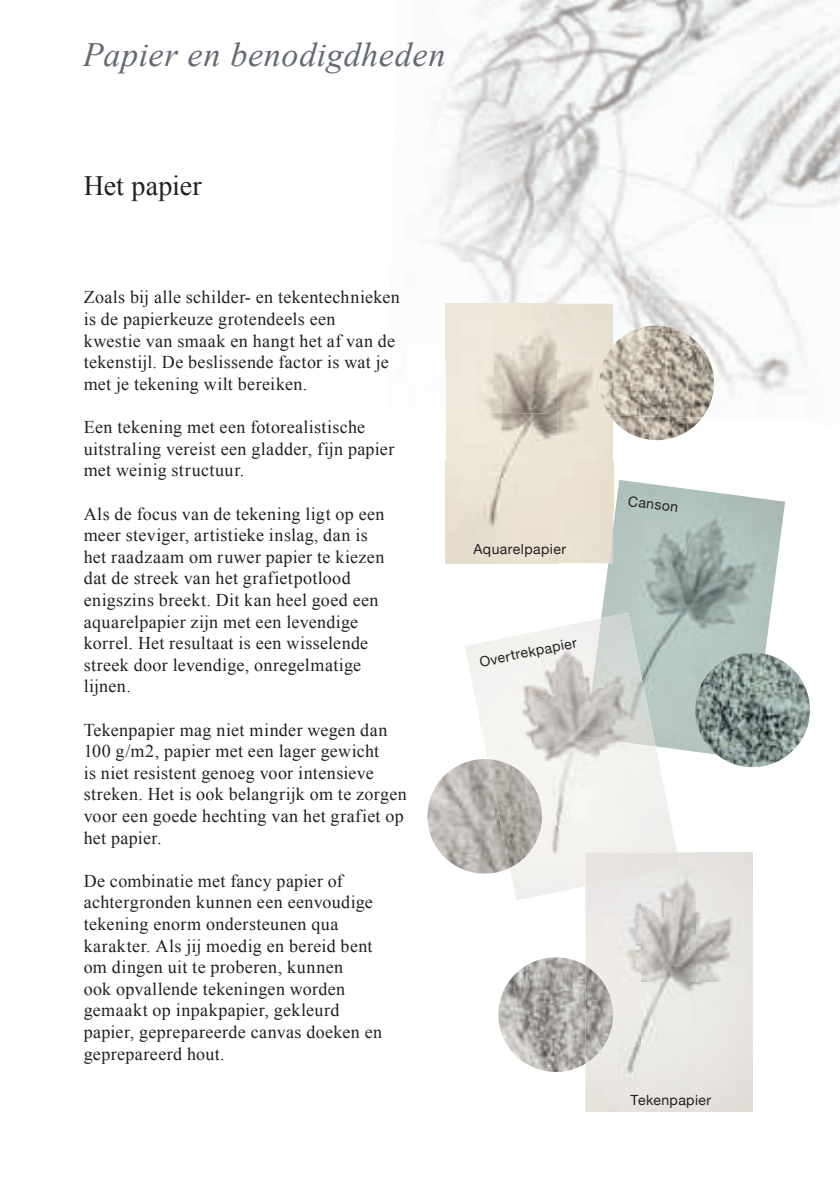
<style>
.page{position:relative;width:840px;height:1191px;background:#fff}
.page>*{position:absolute;margin:0;border:0;box-sizing:border-box;transform-origin:0 0}
.t1{font:italic 34px "Times New Roman";letter-spacing:.02em;color:#646a72}
.t2{font:28px "Times New Roman";letter-spacing:.005em;color:#231f20}
.t3{font:18px/21.6px "Times New Roman";letter-spacing:.02em;color:#231f20}
.t4{font:14px "Helvetica Neue";letter-spacing:.03em;color:#231f20}
</style>
<div class="page">
<img style="left:423px;top:1px;width:224px;height:271px">
<img style="left:647px;top:1px;width:192px;height:424px">
<img style="left:445px;top:272px;width:204px;height:53px">
<img style="left:585px;top:886px;width:55px;height:96px">
<img style="left:640px;top:852px;width:112px;height:130px">
<img style="left:602px;top:982px;width:150px;height:65px">
<div style="left:585px;top:1047px;width:167px;height:65px;background:#e7e4e0"></div>
<img style="left:600px;top:480px;width:184px;height:279px">
<img style="left:519px;top:624px;width:54px;height:74px">
<img style="left:573px;top:621px;width:18px;height:66px">
<img style="left:477px;top:698px;width:54px;height:61px">
<img style="left:531px;top:687px;width:55px;height:75px">
<img style="left:540px;top:762px;width:4px;height:63px">
<img style="left:544px;top:751px;width:55px;height:74px">
<img style="left:599px;top:744px;width:68px;height:70px">
<img style="left:509px;top:825px;width:61px;height:75px">
<div style="left:557px;top:814px;width:63px;height:75px;background:#f3f2ef"></div>
<div style="left:612px;top:803px;width:64px;height:49px;background:#f0efed"></div>
<div style="left:585px;top:852px;width:94px;height:34px;background:#e7e4e1"></div>
<img style="left:591px;top:613px;width:50px;height:66px">
<img style="left:585px;top:679px;width:70px;height:67px">
<img style="left:445px;top:412px;width:112px;height:50px">
<img style="left:557px;top:414px;width:55px;height:48px">
<div style="left:445px;top:462px;width:167px;height:101px;background:#eae1d1"></div>
<img style="left:445px;top:304px;width:167px;height:56px">
<img style="left:445px;top:359px;width:56px;height:53px">
<img style="left:501px;top:359px;width:108px;height:56px">
<img style="left:608px;top:527px;width:4px;height:36px">
<img style="left:612px;top:420px;width:84px;height:20px">
<img style="left:612px;top:325px;width:100px;height:93px">
<svg style="left:609px;top:415px;width:3px;height:5px"></svg>
<img style="left:599px;top:355px;width:7px;height:21px">
<img style="left:695px;top:652px;width:114px;height:115px;border-radius:57px">
<img style="left:427px;top:759px;width:82px;height:114px">
<img style="left:487px;top:759px;width:53px;height:54px">
<img style="left:498px;top:813px;width:43px;height:55px">
<img style="left:498px;top:1014px;width:70px;height:57px">
<img style="left:585px;top:1045px;width:18px;height:18px">
<h1 class="t1" style="left:83px;top:42px;width:364px">Papier en benodigdheden</h1>
<h2 class="t2" style="left:84px;top:176px;width:120px">Het papier</h2>
<p class="t3" style="left:84px;top:288px;width:317px">Zoals bij alle schilder- en tekentechnieken is de papierkeuze grotendeels een<br>kwestie van smaak en hangt het af van de tekenstijl. De beslissende factor is wat je met je tekening wilt bereiken.</p>
<p class="t3" style="left:84px;top:418px;width:312px">Een tekening met een fotorealistische uitstraling vereist een gladder, fijn papier met weinig structuur.</p>
<p class="t3" style="left:84px;top:504px;width:302px">Als de focus van de tekening ligt op een meer steviger, artistieke inslag, dan is het raadzaam om ruwer papier te kiezen dat de streek van het grafietpotlood enigszins breekt. Dit kan heel goed een aquarelpapier zijn met een levendige korrel. Het resultaat is een wisselende streek door levendige, onregelmatige lijnen.</p>
<p class="t3" style="left:84px;top:720px;width:324px">Tekenpapier mag niet minder wegen dan 100 g/m2, papier met een lager gewicht<br>is niet resistent genoeg voor intensieve streken. Het is ook belangrijk om te zorgen voor een goede hechting van het grafiet op het papier.</p>
<p class="t3" style="left:84px;top:871px;width:300px">De combinatie met fancy papier of achtergronden kunnen een eenvoudige tekening enorm ondersteunen qua karakter. Als jij moedig en bereid bent om dingen uit te proberen, kunnen<br>ook opvallende tekeningen worden gemaakt op inpakpapier, gekleurd papier, geprepareerde canvas doeken en geprepareerd hout.</p>
<p class="t4" style="left:473px;top:543px;width:94px">Aquarelpapier</p>
<p class="t4" style="left:478px;top:657px;width:100px;rotate:-12deg">Overtrekpapier</p>
<p class="t4" style="left:628px;top:495px;width:52px;rotate:8deg">Canson</p>
<p class="t4" style="left:630px;top:1094px;width:82px">Tekenpapier</p>
</div>
